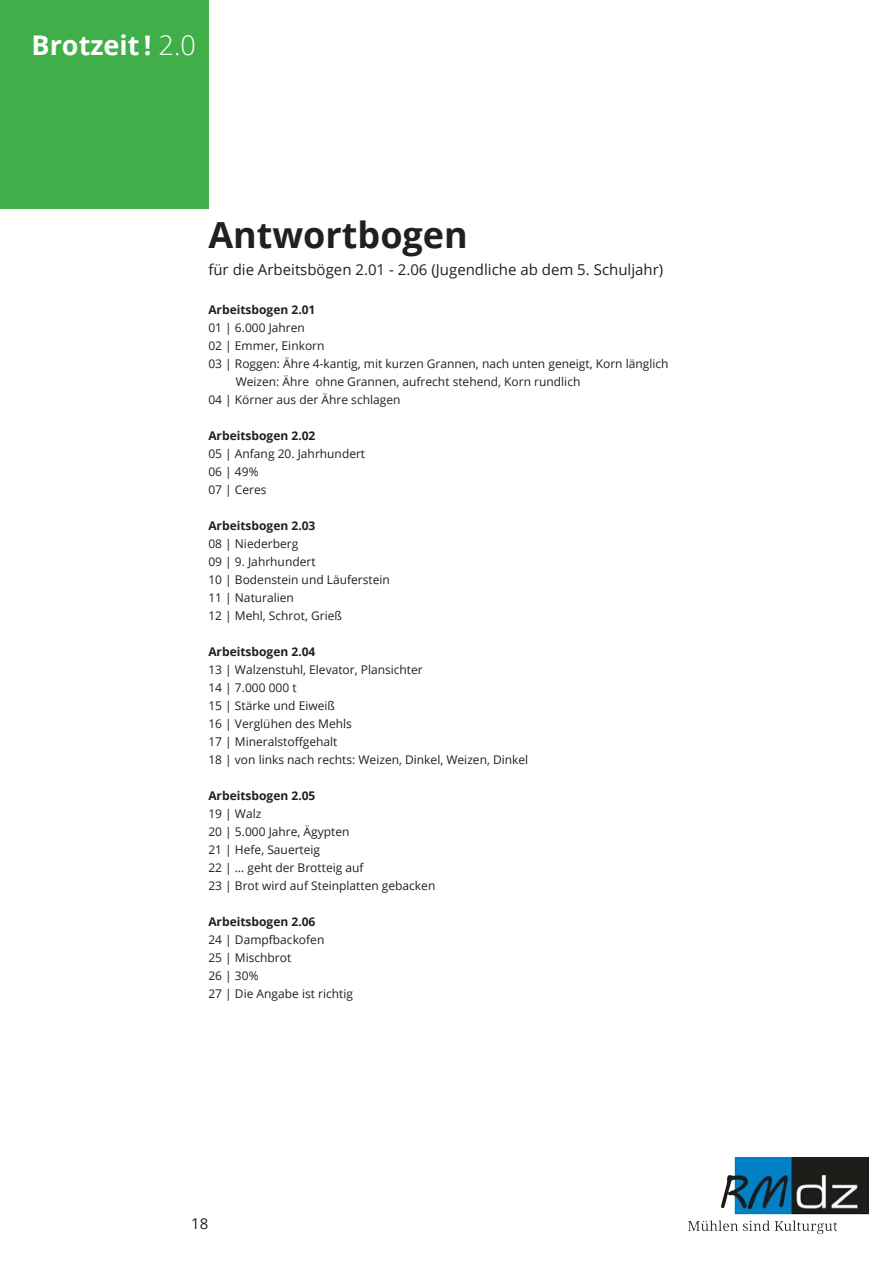
<style>
.page{position:relative;width:893px;height:1263px;background:#fff}
.page>*{position:absolute;margin:0;border:0;box-sizing:border-box;transform-origin:0 0}
.t1{font:700 36px "Open Sans";color:#231f20}
.t2{font:700 27px "Open Sans";color:#fff}
.t3{font:15px "Open Sans";color:#231f20}
.t4{font:12px/18px "Open Sans";color:#231f20}
.t5{font:700 12px "Open Sans";color:#231f20}
.s1{font-weight:300}
</style>
<div class="page">
<img style="left:688px;top:1157px;width:181px;height:78px">
<div style="left:0;top:0;width:208px;height:208px;background:#40ae49"></div>
<h2 class="t2" style="left:32px;top:26px;width:166px">Brotzeit ! <span class="s1">2.0</span></h2>
<h1 class="t1" style="left:208px;top:209px;width:261px">Antwortbogen</h1>
<p class="t3" style="left:208px;top:259px;width:456px">für die Arbeitsbögen 2.01 - 2.06 (Jugendliche ab dem 5. Schuljahr)</p>
<p class="t5" style="left:208px;top:301px;width:109px">Arbeitsbogen 2.01</p>
<p class="t4" style="left:208px;top:318px;width:98px">01 | 6.000 Jahren</p>
<p class="t4" style="left:208px;top:336px;width:118px">02 | Emmer, Einkorn</p>
<p class="t4" style="left:208px;top:354px;width:462px">03 | Roggen: Ähre 4-kantig, mit kurzen Grannen, nach unten geneigt, Korn länglich</p>
<p class="t4" style="left:236px;top:372px;width:346px">Weizen: Ähre ohne Grannen, aufrecht stehend, Korn rundlich</p>
<p class="t4" style="left:208px;top:390px;width:194px">04 | Körner aus der Ähre schlagen</p>
<p class="t5" style="left:208px;top:427px;width:109px">Arbeitsbogen 2.02</p>
<p class="t4" style="left:208px;top:444px;width:158px">05 | Anfang 20. Jahrhundert<br>06 | 49%<br>07 | Ceres</p>
<p class="t5" style="left:208px;top:517px;width:109px">Arbeitsbogen 2.03</p>
<p class="t4" style="left:208px;top:534px;width:183px">08 | Niederberg<br>09 | 9. Jahrhundert<br>10 | Bodenstein und Läuferstein<br>11 | Naturalien<br>12 | Mehl, Schrot, Grieß</p>
<p class="t5" style="left:208px;top:643px;width:109px">Arbeitsbogen 2.04</p>
<p class="t4" style="left:208px;top:660px;width:321px">13 | Walzenstuhl, Elevator, Plansichter<br>14 | 7.000 000 t<br>15 | Stärke und Eiweiß<br>16 | Verglühen des Mehls<br>17 | Mineralstoffgehalt<br>18 | von links nach rechts: Weizen, Dinkel, Weizen, Dinkel</p>
<p class="t5" style="left:208px;top:787px;width:109px">Arbeitsbogen 2.05</p>
<p class="t4" style="left:208px;top:804px;width:228px">19 | Walz<br>20 | 5.000 Jahre, Ägypten<br>21 | Hefe, Sauerteig<br>22 | … geht der Brotteig auf<br>23 | Brot wird auf Steinplatten gebacken</p>
<p class="t5" style="left:208px;top:913px;width:109px">Arbeitsbogen 2.06</p>
<p class="t4" style="left:208px;top:930px;width:146px">24 | Dampfbackofen<br>25 | Mischbrot<br>26 | 30%<br>27 | Die Angabe ist richtig</p>
<p class="t3" style="left:191px;top:1213px;width:19px">18</p>
</div>
